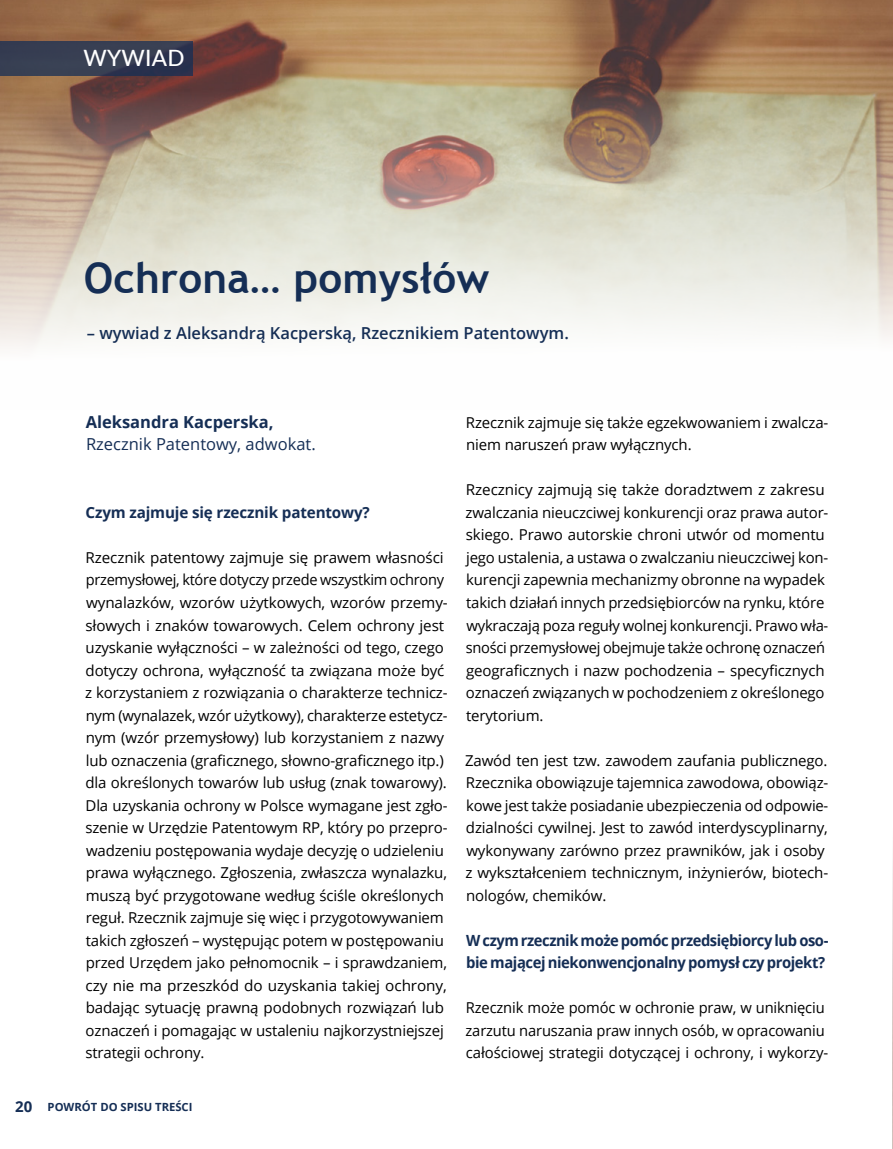
<style>
.page{position:relative;width:893px;height:1149px;background:#fff}
.page>*{position:absolute;margin:0;border:0;box-sizing:border-box;transform-origin:0 0}
.t1{font:700 42px "Trebuchet MS";letter-spacing:.005em;color:#152e55}
.t2{font:500 22.5px "Lato";letter-spacing:.01em;color:#fff}
.t3{font:600 16.5px "Open Sans";color:#152e55}
.t4{font:16.5px "Open Sans";color:#152e55}
.t5{font:700 16.5px "Open Sans";color:#152e55}
.t6{font:700 15.3px/22.5px "Open Sans";letter-spacing:-.03em;color:#152e55;scale:.96 1}
.t7{font:700 15.3px "Open Sans";letter-spacing:-.01em;color:#152e55}
.t8{font:15px/22.5px "Open Sans";letter-spacing:-.01em;color:#000}
.t9{font:700 11.25px "Open Sans";color:#152e55}
.s1{font-size:15px}
</style>
<div class="page">
<img style="left:892px;top:861px;width:1px;height:287px">
<img style="left:0;top:0;width:893px;height:348px">
<div style="left:0;top:41px;width:192px;height:35px;background:linear-gradient(to right,#3b4254,#2e354f)"></div>
<h2 class="t2" style="left:84px;top:42px;width:102px">WYWIAD</h2>
<h1 class="t1" style="left:84px;top:251px;width:407px">Ochrona… pomysłów</h1>
<p class="t3" style="left:87px;top:322px;width:484px">– wywiad z Aleksandrą Kacperską, Rzecznikiem Patentowym.</p>
<p class="t5" style="left:86px;top:410px;width:189px">Aleksandra Kacperska,</p>
<p class="t4" style="left:86px;top:433px;width:231px">Rzecznik Patentowy, adwokat.</p>
<p class="t7" style="left:86px;top:501px;width:286px">Czym zajmuje się rzecznik patentowy?</p>
<p class="t8" style="left:85px;top:545px;width:364px">Rzecznik patentowy zajmuje się prawem własności przemysłowej, które dotyczy przede wszystkim ochrony wynalazków, wzorów użytkowych, wzorów przemy&shy;słowych i znaków towarowych. Celem ochrony jest uzyskanie wyłączności – w zależności od tego, czego dotyczy ochrona, wyłączność ta związana może być z korzystaniem z rozwiązania o charakterze technicz&shy;nym (wynalazek, wzór użytkowy), charakterze estetycz&shy;nym (wzór przemysłowy) lub korzystaniem z nazwy lub oznaczenia (graficznego, słowno-graficznego itp.) dla określonych towarów lub usług (znak towarowy).<br>Dla uzyskania ochrony w Polsce wymagane jest zgło&shy;szenie w Urzędzie Patentowym RP, który po przepro&shy;wadzeniu postępowania wydaje decyzję o udzieleniu prawa wyłącznego. Zgłoszenia, zwłaszcza wynalazku, muszą być przygotowane według ściśle określonych reguł. Rzecznik zajmuje się więc i przygotowywaniem takich zgłoszeń – występując potem w postępowaniu przed Urzędem jako pełnomocnik – i sprawdzaniem, czy nie ma przeszkód do uzyskania takiej ochrony, badając sytuację prawną podobnych rozwiązań lub oznaczeń i pomagając w ustaleniu najkorzystniejszej strategii ochrony.</p>
<p class="t9" style="left:15px;top:1098px;width:179px"><span class="s1">20</span> POWRÓT DO SPISU TREŚCI</p>
<p class="t8" style="left:466px;top:410px;width:364px">Rzecznik zajmuje się także egzekwowaniem i zwalcza&shy;niem naruszeń praw wyłącznych.</p>
<p class="t8" style="left:466px;top:478px;width:364px">Rzecznicy zajmują się także doradztwem z zakresu zwalczania nieuczciwej konkurencji oraz prawa autor&shy;skiego. Prawo autorskie chroni utwór od momentu jego ustalenia, a ustawa o zwalczaniu nieuczciwej kon&shy;kurencji zapewnia mechanizmy obronne na wypadek takich działań innych przedsiębiorców na rynku, które wykraczają poza reguły wolnej konkurencji. Prawo wła&shy;sności przemysłowej obejmuje także ochronę oznaczeń geograficznych i nazw pochodzenia – specyficznych oznaczeń związanych w pochodzeniem z określonego terytorium.</p>
<p class="t8" style="left:465px;top:748px;width:365px">Zawód ten jest tzw. zawodem zaufania publicznego.<br>Rzecznika obowiązuje tajemnica zawodowa, obowiąz&shy;kowe jest także posiadanie ubezpieczenia od odpowie&shy;dzialności cywilnej. Jest to zawód interdyscyplinarny, wykonywany zarówno przez prawników, jak i osoby z wykształceniem technicznym, inżynierów, biotech&shy;nologów, chemików.</p>
<p class="t6" style="left:466px;top:928px;width:379px">W czym rzecznik może pomóc przedsiębiorcy lub oso&shy;bie mającej niekonwencjonalny pomysł czy projekt?</p>
<p class="t8" style="left:466px;top:995px;width:364px">Rzecznik może pomóc w ochronie praw, w uniknięciu zarzutu naruszania praw innych osób, w opracowaniu całościowej strategii dotyczącej i ochrony, i wykorzy-</p>
</div>
